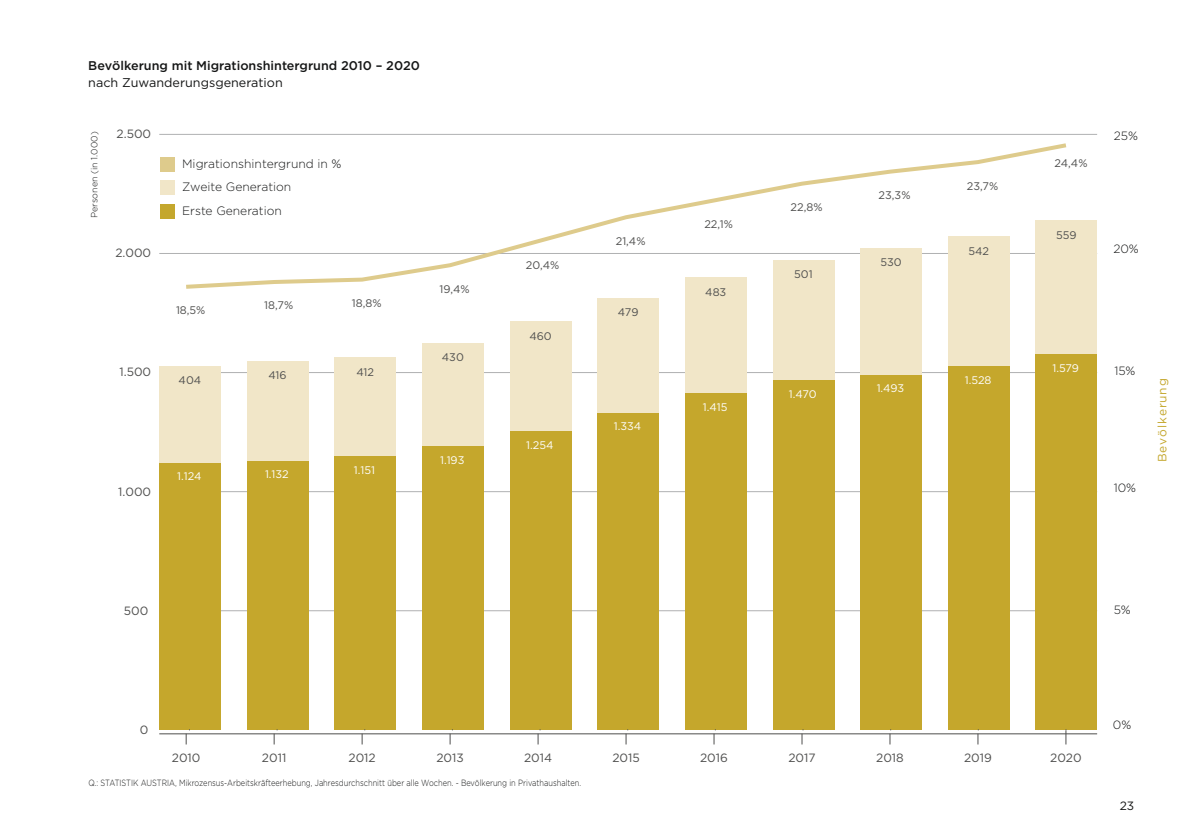
<style>
.page{position:relative;width:1191px;height:840px;background:#fff}
.page>*{position:absolute;margin:0;border:0;box-sizing:border-box;transform-origin:0 0}
.t1{font:500 12.6px "Gotham Pro";color:#151616}
.t2{font:12.6px "Gotham Pro";color:#151616}
.t3{font:300 12px "Gotham Pro";color:#151616}
.t4{font:12px "Gotham Pro";color:#4f4f4e}
.t5{font:12px "Gotham Pro";letter-spacing:.07em;color:#c4a72d}
.t6{font:12px "Gotham Pro";color:#151616}
.t7{font:11px "Gotham Pro";color:#4f4f4e}
.t8{font:11px "Gotham Pro";color:#fff}
.t9{font:300 9px "Gotham Pro";color:#151616;scale:.83 1}
.t10{font:300 9px "Gotham Pro";color:#151616}
</style>
<div class="page">
<div style="left:160px;top:180px;width:15px;height:15px;background:#f1e6c8"></div>
<div style="left:160px;top:157px;width:15px;height:14px;background:#decb8c"></div>
<div style="left:160px;top:204px;width:15px;height:15px;background:#c4a72d"></div>
<hr style="left:159px;top:610px;width:938px;height:1px;background:#b0b1b2">
<hr style="left:159px;top:491px;width:938px;height:1px;background:#b0b1b2">
<hr style="left:159px;top:372px;width:938px;height:1px;background:#b0b1b2">
<hr style="left:159px;top:253px;width:938px;height:1px;background:#b0b1b2">
<hr style="left:159px;top:134px;width:938px;height:1px;background:#b0b1b2">
<div style="left:159px;top:462px;width:62px;height:267px;background:#c5a72c"></div>
<div style="left:159px;top:365px;width:62px;height:97px;background:#f1e6c8"></div>
<div style="left:247px;top:460px;width:61px;height:269px;background:#c5a72c"></div>
<div style="left:247px;top:361px;width:61px;height:99px;background:#f1e6c8"></div>
<div style="left:334px;top:455px;width:62px;height:274px;background:#c5a72c"></div>
<div style="left:334px;top:357px;width:62px;height:98px;background:#f1e6c8"></div>
<div style="left:422px;top:445px;width:61px;height:284px;background:#c5a72c"></div>
<div style="left:422px;top:343px;width:61px;height:102px;background:#f1e6c8"></div>
<div style="left:510px;top:431px;width:61px;height:298px;background:#c5a72c"></div>
<div style="left:510px;top:321px;width:61px;height:110px;background:#f1e6c8"></div>
<div style="left:597px;top:412px;width:62px;height:317px;background:#c5a72c"></div>
<div style="left:597px;top:298px;width:62px;height:114px;background:#f1e6c8"></div>
<div style="left:685px;top:392px;width:61px;height:337px;background:#c5a72c"></div>
<div style="left:685px;top:277px;width:61px;height:115px;background:#f1e6c8"></div>
<div style="left:773px;top:379px;width:61px;height:350px;background:#c5a72c"></div>
<div style="left:773px;top:260px;width:61px;height:119px;background:#f1e6c8"></div>
<div style="left:860px;top:374px;width:62px;height:355px;background:#c5a72c"></div>
<div style="left:860px;top:248px;width:62px;height:126px;background:#f1e6c8"></div>
<div style="left:948px;top:365px;width:61px;height:364px;background:#c5a72c"></div>
<div style="left:948px;top:237px;width:61px;height:128px;background:#f1e6c8"></div>
<div style="left:1035px;top:353px;width:62px;height:376px;background:#c5a72c"></div>
<div style="left:1035px;top:220px;width:62px;height:133px;background:#f1e6c8"></div>
<hr style="left:159px;top:733px;width:938px;height:1px;background:#4f4f4e">
<svg style="left:186px;top:143px;width:881px;height:148px"></svg>
<svg style="left:186px;top:729px;width:4px;height:15px"></svg>
<svg style="left:274px;top:729px;width:4px;height:15px"></svg>
<svg style="left:361px;top:729px;width:4px;height:15px"></svg>
<svg style="left:449px;top:729px;width:4px;height:15px"></svg>
<svg style="left:537px;top:729px;width:3px;height:15px"></svg>
<svg style="left:625px;top:729px;width:3px;height:15px"></svg>
<svg style="left:713px;top:729px;width:3px;height:15px"></svg>
<svg style="left:801px;top:729px;width:2px;height:15px"></svg>
<svg style="left:889px;top:729px;width:2px;height:15px"></svg>
<svg style="left:977px;top:729px;width:1px;height:15px"></svg>
<svg style="left:1065px;top:729px;width:1px;height:15px"></svg>
<h1 class="t1" style="left:88px;top:59px;width:333px">Bevölkerung mit Migrationshintergrund 2010 – 2020</h1>
<h1 class="t2" style="left:88px;top:76px;width:196px">nach Zuwanderungsgeneration</h1>
<p class="t10" style="left:89px;top:218px;width:88px;rotate:-90deg">Personen (in 1.000)</p>
<h2 class="t4" style="left:117px;top:127px;width:36px">2.500</h2>
<h2 class="t3" style="left:182px;top:157px;width:161px">Migrationshintergrund in %</h2>
<h2 class="t3" style="left:182px;top:204px;width:101px">Erste Generation</h2>
<h2 class="t3" style="left:182px;top:180px;width:111px">Zweite Generation</h2>
<p class="t7" style="left:790px;top:201px;width:33px">22,8%</p>
<p class="t7" style="left:878px;top:189px;width:33px">23,3%</p>
<p class="t7" style="left:966px;top:179px;width:33px">23,7%</p>
<p class="t7" style="left:1054px;top:157px;width:34px">24,4%</p>
<h2 class="t3" style="left:1113px;top:129px;width:26px">25%</h2>
<h2 class="t4" style="left:115px;top:246px;width:37px">2.000</h2>
<p class="t7" style="left:526px;top:258px;width:35px">20,4%</p>
<p class="t7" style="left:616px;top:234px;width:31px">21,4%</p>
<p class="t7" style="left:704px;top:218px;width:30px">22,1%</p>
<p class="t7" style="left:794px;top:268px;width:20px">501</p>
<p class="t7" style="left:880px;top:256px;width:23px">530</p>
<p class="t7" style="left:968px;top:245px;width:22px">542</p>
<p class="t7" style="left:1056px;top:228px;width:22px">559</p>
<h2 class="t3" style="left:1113px;top:242px;width:27px">20%</h2>
<p class="t7" style="left:439px;top:282px;width:32px">19,4%</p>
<p class="t7" style="left:705px;top:286px;width:23px">483</p>
<p class="t7" style="left:176px;top:304px;width:31px">18,5%</p>
<p class="t7" style="left:264px;top:299px;width:31px">18,7%</p>
<p class="t7" style="left:352px;top:297px;width:31px">18,8%</p>
<p class="t7" style="left:618px;top:306px;width:22px">479</p>
<p class="t7" style="left:529px;top:329px;width:24px">460</p>
<p class="t7" style="left:442px;top:351px;width:23px">430</p>
<h2 class="t4" style="left:119px;top:365px;width:33px">1.500</h2>
<p class="t7" style="left:179px;top:374px;width:24px">404</p>
<p class="t7" style="left:268px;top:369px;width:20px">416</p>
<p class="t7" style="left:356px;top:365px;width:19px">412</p>
<p class="t8" style="left:440px;top:453px;width:26px">1.193</p>
<p class="t8" style="left:526px;top:439px;width:29px">1.254</p>
<p class="t8" style="left:614px;top:420px;width:29px">1.334</p>
<p class="t8" style="left:703px;top:400px;width:26px">1.415</p>
<p class="t8" style="left:789px;top:387px;width:29px">1.470</p>
<p class="t8" style="left:876px;top:382px;width:29px">1.493</p>
<p class="t8" style="left:964px;top:374px;width:28px">1.528</p>
<p class="t8" style="left:1052px;top:361px;width:28px">1.579</p>
<h2 class="t3" style="left:1114px;top:364px;width:23px">15%</h2>
<h2 class="t5" style="left:1155px;top:462px;width:85px;rotate:-90deg">Bevölkerung</h2>
<p class="t8" style="left:177px;top:470px;width:26px">1.124</p>
<p class="t8" style="left:265px;top:468px;width:25px">1.132</p>
<p class="t8" style="left:354px;top:463px;width:23px">1.151</p>
<h2 class="t4" style="left:118px;top:484px;width:34px">1.000</h2>
<h2 class="t3" style="left:1113px;top:480px;width:24px">10%</h2>
<h2 class="t4" style="left:124px;top:603px;width:26px">500</h2>
<h2 class="t3" style="left:1113px;top:603px;width:19px">5%</h2>
<h2 class="t4" style="left:140px;top:722px;width:10px">0</h2>
<h2 class="t4" style="left:172px;top:750px;width:30px">2010</h2>
<h2 class="t4" style="left:262px;top:750px;width:26px">2011</h2>
<h2 class="t4" style="left:348px;top:750px;width:29px">2012</h2>
<h2 class="t4" style="left:436px;top:750px;width:29px">2013</h2>
<h2 class="t4" style="left:524px;top:750px;width:30px">2014</h2>
<h2 class="t4" style="left:612px;top:750px;width:29px">2015</h2>
<h2 class="t4" style="left:700px;top:750px;width:29px">2016</h2>
<h2 class="t4" style="left:788px;top:750px;width:29px">2017</h2>
<h2 class="t4" style="left:876px;top:750px;width:29px">2018</h2>
<h2 class="t4" style="left:964px;top:750px;width:29px">2019</h2>
<h2 class="t4" style="left:1050px;top:750px;width:33px">2020</h2>
<p class="t9" style="left:88px;top:777px;width:595px">Q.: STATISTIK AUSTRIA, Mikrozensus-Arbeitskräfteerhebung, Jahresdurchschnitt über alle Wochen. - Bevölkerung in Privathaushalten.</p>
<h2 class="t3" style="left:1113px;top:717px;width:20px">0%</h2>
<h2 class="t6" style="left:1119px;top:798px;width:16px">23</h2>
</div>
